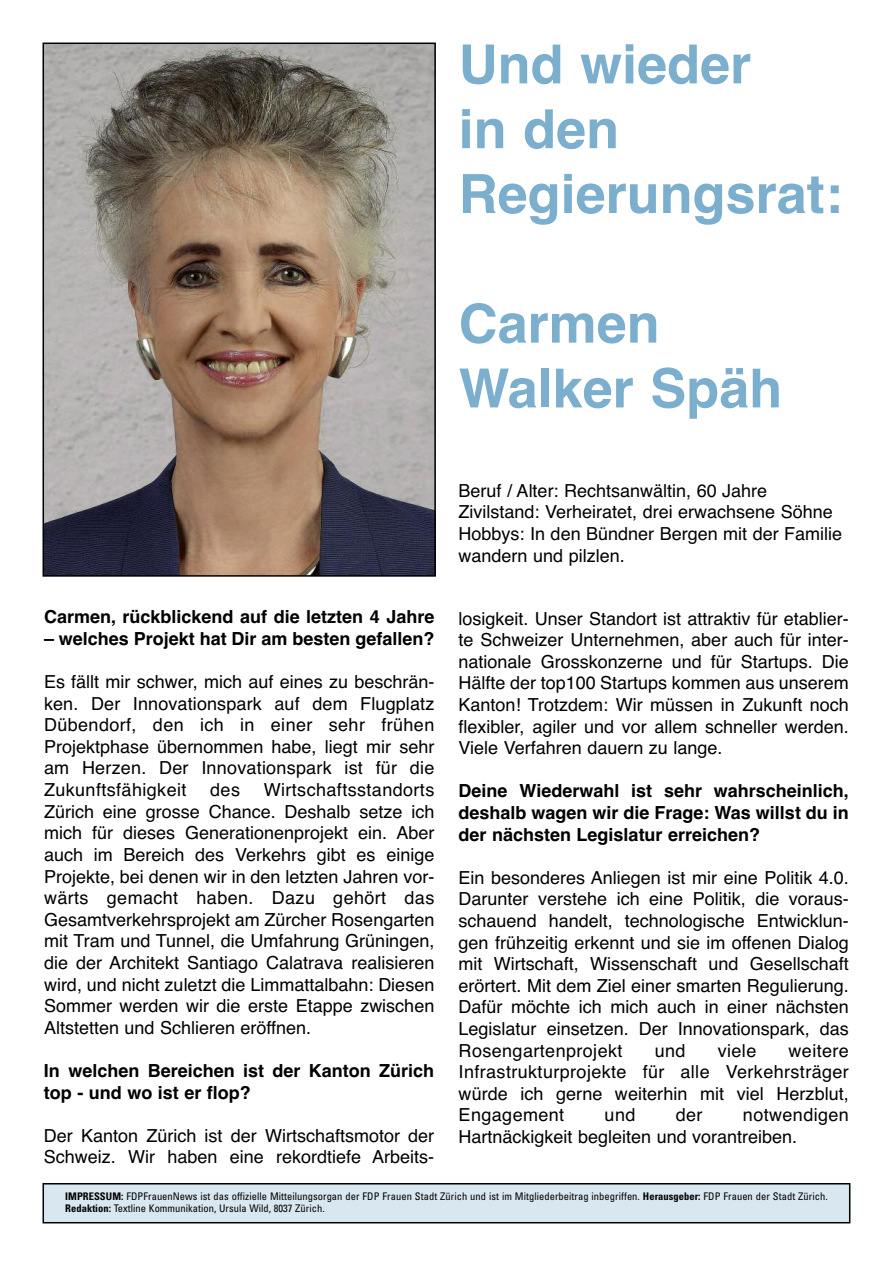
<style>
.page{position:relative;width:893px;height:1263px;background:#fff}
.page>*{position:absolute;margin:0;border:0;box-sizing:border-box;transform-origin:0 0}
.t1{font:700 54px/64.8px "Helvetica";color:#7caece}
.t2{font:18px/21.6px "Helvetica";color:#000;text-align:justify}
.t3{font:700 18px/21.6px "Helvetica";color:#000}
.t4{font:condensed 10.5px/12px "Univers";letter-spacing:.005em;color:#000}
.s1{font-weight:700}
</style>
<div class="page">
<div style="left:43px;top:1184px;width:807px;height:39px;background:#d8e7f0"></div>
<div style="left:43px;top:1183px;width:807px;height:40px;border:2px solid #000"></div>
<img style="left:46px;top:46px;width:387px;height:528px">
<div style="left:43px;top:43px;width:393px;height:534px;border:2px solid #000"></div>
<h1 class="t1" style="left:459px;top:32px;width:385px">Und wieder<br>in den<br>Regierungsrat:</h1>
<h1 class="t1" style="left:459px;top:292px;width:325px">Carmen<br>Walker Späh</h1>
<p class="t3" style="left:44px;top:606px;width:392px">Carmen, rückblickend auf die letzten 4 Jahre</p>
<p class="t3" style="left:44px;top:628px;width:392px">– welches Projekt hat Dir am besten gefallen?</p>
<p class="t2" style="left:44px;top:671px;width:392px">Es fällt mir schwer, mich auf eines zu beschrän&shy;ken. Der Innovationspark auf dem Flugplatz Dübendorf, den ich in einer sehr frühen Projektphase übernommen habe, liegt mir sehr am Herzen. Der Innovationspark ist für die Zukunftsfähigkeit</p>
<p class="t2" style="left:44px;top:779px;width:392px;text-indent:220px">Wirtschaftsstandorts Zürich eine grosse Chance. Deshalb setze ich mich für dieses Generationenprojekt ein. Aber auch im Bereich des Verkehrs gibt es einige Projekte, bei denen wir in den letzten Jahren vor&shy;wärts gemacht haben. Dazu gehört das Gesamtverkehrsprojekt am Zürcher Rosengarten mit Tram und Tunnel, die Umfahrung Grüningen, die der Architekt Santiago Calatrava realisieren wird, und nicht zuletzt die Limmattalbahn: Diesen Sommer werden wir die erste Etappe zwischen Altstetten und Schlieren eröffnen.</p>
<p class="t3" style="left:44px;top:1060px;width:392px">In welchen Bereichen ist der Kanton Zürich top - und wo ist er flop?</p>
<p class="t2" style="left:44px;top:1125px;width:392px">Der Kanton Zürich ist der Wirtschaftsmotor der<br>Schweiz. Wir haben eine rekordtiefe Arbeits-</p>
<p class="t2" style="left:210px;top:779px;width:31px">des</p>
<p class="t2" style="left:459px;top:480px;width:385px;text-align:left">Beruf / Alter: Rechtsanwältin, 60 Jahre Zivilstand: Verheiratet, drei erwachsene Söhne Hobbys: In den Bündner Bergen mit der Familie wandern und pilzlen.</p>
<p class="t2" style="left:459px;top:608px;width:392px">losigkeit. Unser Standort ist attraktiv für etablier&shy;te Schweizer Unternehmen, aber auch für inter&shy;nationale Grosskonzerne und für Startups. Die Hälfte der top100 Startups kommen aus unserem Kanton! Trotzdem: Wir müssen in Zukunft noch flexibler, agiler und vor allem schneller werden.<br>Viele Verfahren dauern zu lange.</p>
<p class="t3" style="left:459px;top:780px;width:392px;text-align:justify">Deine Wiederwahl ist sehr wahrscheinlich, deshalb wagen wir die Frage: Was willst du in der nächsten Legislatur erreichen?</p>
<p class="t2" style="left:459px;top:867px;width:392px">Ein besonderes Anliegen ist mir eine Politik 4.0.<br>Darunter verstehe ich eine Politik, die voraus&shy;schauend handelt, technologische Entwicklun&shy;gen frühzeitig erkennt und sie im offenen Dialog mit Wirtschaft, Wissenschaft und Gesellschaft erörtert. Mit dem Ziel einer smarten Regulierung.<br>Dafür möchte ich mich auch in einer nächsten Legislatur einsetzen. Der Innovationspark, das Rosengartenprojekt</p>
<p class="t2" style="left:655px;top:1040px;width:32px">und</p>
<p class="t2" style="left:718px;top:1040px;width:40px">viele</p>
<p class="t2" style="left:459px;top:1040px;width:392px;text-indent:330px">weitere Infrastrukturprojekte für alle Verkehrsträger würde ich gerne weiterhin mit viel Herzblut, Engagement</p>
<p class="t2" style="left:459px;top:1104px;width:392px;text-indent:284px">notwendigen<br>Hartnäckigkeit begleiten und vorantreiben.</p>
<p class="t2" style="left:605px;top:1104px;width:32px">und</p>
<p class="t2" style="left:676px;top:1104px;width:28px">der</p>
<p class="t4" style="left:65px;top:1191px;width:764px"><span class="s1">IMPRESSUM:</span> FDPFrauenNews ist das offizielle Mitteilungsorgan der FDP Frauen Stadt Zürich und ist im Mitgliederbeitrag inbegriffen. <span class="s1">Herausgeber:</span> FDP Frauen der Stadt Zürich.<br><span class="s1">Redaktion:</span> Textline Kommunikation, Ursula Wild, 8037 Zürich.</p>
</div>
